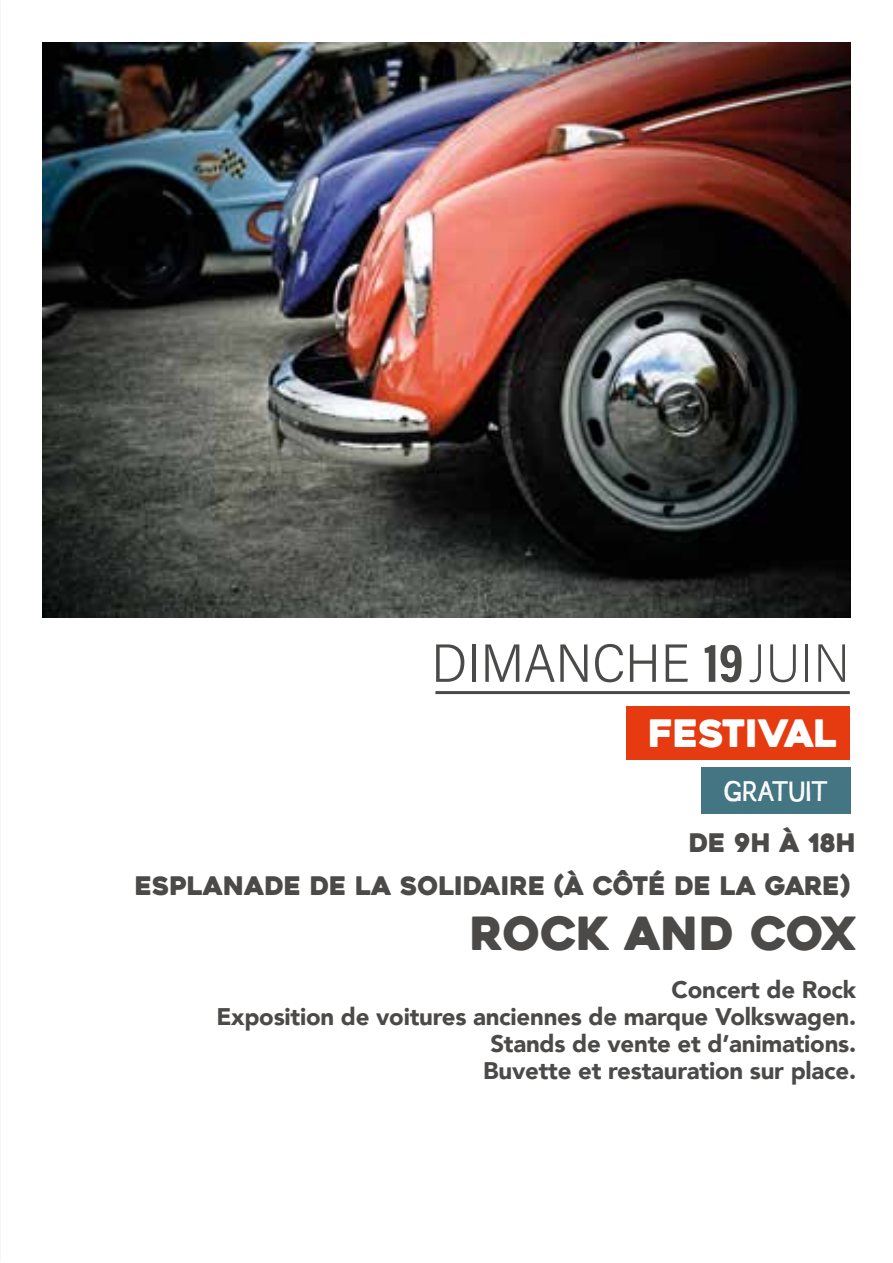
<style>
.page{position:relative;width:893px;height:1263px;background:#fff}
.page>*{position:absolute;margin:0;border:0;box-sizing:border-box;transform-origin:0 0}
.t1{font:54px "Acumin Variable Concept";letter-spacing:.01em;color:#4a4a49}
.t2{font:45.6px "Heavitas";color:#4b4a49}
.t3{font:37.8px "Heavitas";color:#fff}
.t4{font:26.4px "Austral Sans Stamp";letter-spacing:-.005em;color:#fff}
.t5{font:25.5px "Heavitas";color:#4b4a49}
.t6{font:900 24px/27px "Avenir";letter-spacing:-.01em;color:#4b4a49;text-align:right}
</style>
<div class="page">
<hr style="left:435px;top:691px;width:415px;height:3px;background:#4a4a49">
<div style="left:627px;top:706px;width:223px;height:53px;background:#e63b11"></div>
<img style="left:43px;top:43px;width:807px;height:574px">
<div style="left:701px;top:768px;width:149px;height:46px;background:#437682"></div>
<h1 class="t1" style="left:431px;top:626px;width:420px">DIMANCHE 19JUIN</h1>
<h3 class="t3" style="left:648px;top:710px;width:190px">FESTIVAL</h3>
<p class="t4" style="left:724px;top:771px;width:106px">GRATUIT</p>
<p class="t5" style="left:689px;top:827px;width:169px">DE 9H À 18H</p>
<p class="t5" style="left:135px;top:870px;width:716px">ESPLANADE DE LA SOLIDAIRE (À CÔTÉ DE LA GARE)</p>
<h2 class="t2" style="left:470px;top:905px;width:388px">ROCK AND COX</h2>
<p class="t6" style="left:216px;top:975px;width:641px">Concert de Rock<br>Exposition de voitures anciennes de marque Volkswagen.<br>Stands de vente et d’animations.<br>Buvette et restauration sur place.</p>
</div>
